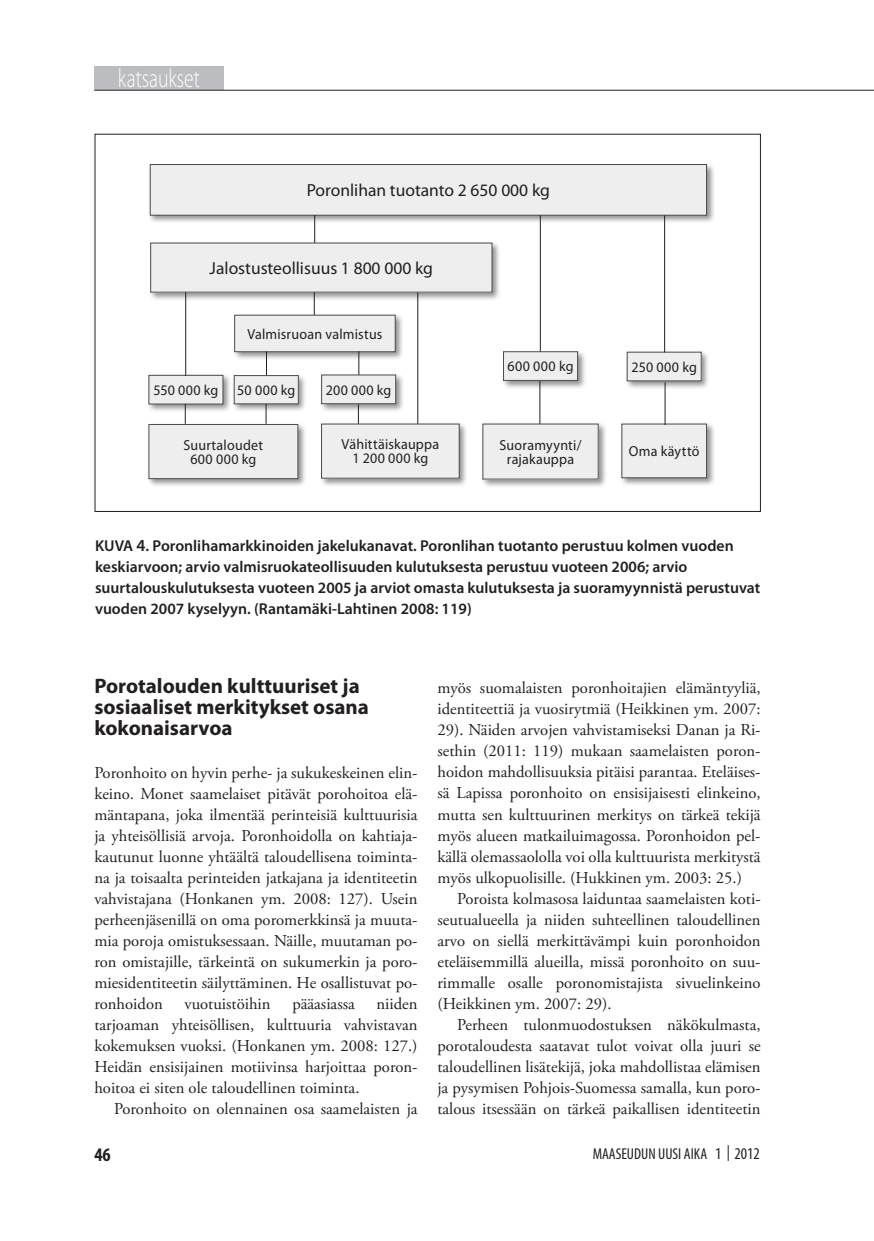
<style>
.page{position:relative;width:874px;height:1241px;background:#fff}
.page>*{position:absolute;margin:0;border:0;box-sizing:border-box;transform-origin:0 0}
.MUA_ylälaatikko{font:300 26.25px "Myriad Pro";color:#fff;scale:.75 1}
.VÄLIOTSIKKO{font:700 21px/21px "Myriad Pro";color:#231f20}
.t1{font:700 condensed 19.25px "Myriad Pro";color:#231f20}
.Kuva_iso{font:17.5px "Myriad Pro";color:#231f20}
.LEIPIS{font:16.62px/21px "Adobe Garamond Pro";color:#231f20;text-align:justify}
.EKA{font:16.62px/21px "Adobe Garamond Pro";color:#231f20;text-align:justify}
.KUVATEKSTI{font:600 15.75px/21px "Myriad Pro";color:#231f20}
.t2{font:condensed 15.75px "Myriad Pro";color:#231f20}
.Kuva_pieni{font:14.53px/14px "Myriad Pro";letter-spacing:.015em;color:#231f20;text-align:center;scale:.96 1}
.s1{font-size:16.8px}
.s2{font-size:16.45px}
</style>
<div class="page">
<div style="left:94px;top:67px;width:129px;height:23px;background:#bcbdc0"></div>
<div style="left:148px;top:162px;width:567px;height:62px;background:#231f20;opacity:.5"></div>
<div style="left:150px;top:164px;width:556px;height:51px;background:#eeeeef"></div>
<div style="left:150px;top:164px;width:556px;height:51px;border:1px solid #4b4c4d"></div>
<div style="left:148px;top:241px;width:352px;height:60px;background:#231f20;opacity:.5"></div>
<div style="left:151px;top:243px;width:340px;height:49px;background:#eeeeef"></div>
<div style="left:232px;top:313px;width:172px;height:48px;background:#231f20;opacity:.5"></div>
<div style="left:234px;top:315px;width:161px;height:36px;background:#eeeeef"></div>
<div style="left:234px;top:315px;width:161px;height:37px;border:1px solid #4b4c4d"></div>
<div style="left:147px;top:422px;width:160px;height:66px;background:#231f20;opacity:.5"></div>
<div style="left:149px;top:424px;width:149px;height:54px;background:#eeeeef"></div>
<div style="left:149px;top:424px;width:149px;height:55px;border:1px solid #4b4c4d"></div>
<div style="left:147px;top:373px;width:85px;height:40px;background:#231f20;opacity:.5"></div>
<div style="left:149px;top:375px;width:74px;height:29px;background:#eeeeef"></div>
<div style="left:149px;top:375px;width:74px;height:29px;border:1px solid #4b4c4d"></div>
<div style="left:319px;top:373px;width:85px;height:39px;background:#231f20;opacity:.5"></div>
<div style="left:321px;top:375px;width:74px;height:28px;background:#eeeeef"></div>
<div style="left:321px;top:375px;width:74px;height:29px;border:1px solid #4b4c4d"></div>
<div style="left:232px;top:373px;width:75px;height:40px;background:#231f20;opacity:.5"></div>
<div style="left:234px;top:375px;width:64px;height:29px;background:#eeeeef"></div>
<div style="left:234px;top:375px;width:64px;height:29px;border:1px solid #4b4c4d"></div>
<div style="left:319px;top:422px;width:149px;height:65px;background:#231f20;opacity:.5"></div>
<div style="left:321px;top:424px;width:138px;height:54px;background:#eeeeef"></div>
<div style="left:619px;top:422px;width:96px;height:64px;background:#231f20;opacity:.5"></div>
<div style="left:621px;top:424px;width:85px;height:53px;background:#eeeeef"></div>
<div style="left:621px;top:424px;width:85px;height:54px;border:1px solid #4b4c4d"></div>
<div style="left:480px;top:422px;width:127px;height:66px;background:#231f20;opacity:.5"></div>
<div style="left:482px;top:424px;width:116px;height:55px;background:#eeeeef"></div>
<div style="left:624px;top:350px;width:85px;height:39px;background:#231f20;opacity:.5"></div>
<div style="left:627px;top:352px;width:73px;height:29px;background:#eeeeef"></div>
<div style="left:626px;top:352px;width:75px;height:29px;border:1px solid #4b4c4d"></div>
<div style="left:501px;top:349px;width:85px;height:40px;background:#231f20;opacity:.5"></div>
<div style="left:503px;top:351px;width:74px;height:29px;background:#eeeeef"></div>
<div style="left:503px;top:351px;width:74px;height:29px;border:1px solid #4b4c4d"></div>
<hr style="left:664px;top:215px;width:1px;height:137px;background:#231f20">
<hr style="left:539px;top:215px;width:1px;height:136px;background:#231f20">
<hr style="left:417px;top:292px;width:1px;height:132px;background:#231f20">
<hr style="left:185px;top:292px;width:1px;height:84px;background:#231f20">
<hr style="left:539px;top:381px;width:1px;height:43px;background:#231f20">
<hr style="left:664px;top:382px;width:1px;height:43px;background:#231f20">
<svg style="left:314px;top:215px;width:1px;height:28px"></svg>
<svg style="left:314px;top:292px;width:1px;height:23px"></svg>
<svg style="left:266px;top:351px;width:1px;height:24px"></svg>
<svg style="left:358px;top:351px;width:1px;height:24px"></svg>
<svg style="left:185px;top:404px;width:1px;height:20px"></svg>
<svg style="left:265px;top:404px;width:1px;height:20px"></svg>
<svg style="left:358px;top:404px;width:1px;height:20px"></svg>
<hr style="left:94px;top:90px;width:779px;height:1px;background:#231f20">
<p class="MUA_ylälaatikko" style="left:118px;top:62px;width:111px">katsaukset</p>
<p class="Kuva_iso" style="left:306px;top:180px;width:245px">Poronlihan tuotanto 2 650 000 kg</p>
<p class="Kuva_iso" style="left:209px;top:257px;width:225px">Jalostusteollisuus 1 800 000 kg</p>
<p class="Kuva_pieni" style="left:247px;top:326px;width:142px">Valmisruoan valmistus</p>
<p class="Kuva_pieni" style="left:507px;top:359px;width:70px">600 000 kg</p>
<p class="Kuva_pieni" style="left:631px;top:359px;width:70px">250 000 kg</p>
<p class="Kuva_pieni" style="left:153px;top:383px;width:69px">550 000 kg</p>
<p class="Kuva_pieni" style="left:237px;top:383px;width:62px">50 000 kg</p>
<p class="Kuva_pieni" style="left:325px;top:382px;width:70px">200 000 kg</p>
<p class="Kuva_pieni" style="left:183px;top:437px;width:84px">Suurtaloudet</p>
<p class="Kuva_pieni" style="left:190px;top:451px;width:70px">600 000 kg</p>
<p class="Kuva_pieni" style="left:341px;top:437px;width:103px">Vähittäiskauppa</p>
<p class="Kuva_pieni" style="left:352px;top:451px;width:81px">1 200 000 kg</p>
<p class="Kuva_pieni" style="left:499px;top:437px;width:87px">Suoramyynti/ rajakauppa</p>
<p class="Kuva_pieni" style="left:628px;top:444px;width:75px">Oma käyttö</p>
<p class="KUVATEKSTI" style="left:95px;top:535px;width:666px">KUVA <span class="s1">4</span>. Poronlihamarkkinoiden jakelukanavat. Poronlihan tuotanto perustuu kolmen vuoden keskiarvoon; arvio valmisruokateollisuuden kulutuksesta perustuu vuoteen 2006; arvio suurtalouskulutuksesta vuoteen 2005 ja arviot omasta kulutuksesta ja suoramyynnistä perustuvat vuoden 2007 kyselyyn. (Rantamäki-Lahtinen 2008: 119)</p>
<p class="VÄLIOTSIKKO" style="left:94px;top:675px;width:276px">Porotalouden kulttuuriset ja sosiaaliset merkitykset osana kokonaisarvoa</p>
<p class="EKA" style="left:94px;top:762px;width:324px">Poronhoito on hyvin perhe- ja sukukeskeinen elin&shy;keino. Monet saamelaiset pitävät porohoitoa elä&shy;mäntapana, joka ilmentää perinteisiä kulttuurisia ja yhteisöllisiä arvoja. Poronhoidolla on kahtiaja&shy;kautunut luonne yhtäältä taloudellisena toiminta&shy;na ja toisaalta perinteiden jatkajana ja identiteetin vahvistajana (Honkanen ym. 2008: 127). Usein perheenjäsenillä on oma poromerkkinsä ja muuta&shy;mia poroja omistuksessaan. Näille, muutaman po&shy;ron omistajille, tärkeintä on sukumerkin ja poro&shy;miesidentiteetin säilyttäminen. He osallistuvat po&shy;ronhoidon</p>
<p class="EKA" style="left:94px;top:993px;width:324px;text-indent:282px">niiden tarjoaman yhteisöllisen, kulttuuria vahvistavan kokemuksen vuoksi. (Honkanen ym. 2008: 127.)<br>Heidän ensisijainen motiivinsa harjoittaa poron&shy;hoitoa ei siten ole taloudellinen toiminta.</p>
<p class="LEIPIS" style="left:114px;top:1098px;width:305px">Poronhoito on olennainen osa saamelaisten ja</p>
<p class="EKA" style="left:184px;top:993px;width:88px">vuotuistöihin</p>
<p class="EKA" style="left:292px;top:993px;width:64px">pääasiassa</p>
<p class="LEIPIS" style="left:437px;top:678px;width:324px">myös suomalaisten poronhoitajien elämäntyyliä, identiteettiä ja vuosirytmiä (Heikkinen ym. 2007:<br>29). Näiden arvojen vahvistamiseksi Danan ja Ri&shy;sethin (2011: 119) mukaan saamelaisten poron&shy;hoidon mahdollisuuksia pitäisi parantaa. Eteläises&shy;sä Lapissa poronhoito on ensisijaisesti elinkeino, mutta sen kulttuurinen merkitys on tärkeä tekijä myös alueen matkailuimagossa. Poronhoidon pel&shy;källä olemassaololla voi olla kulttuurista merkitystä myös ulkopuolisille. (Hukkinen ym. 2003: 25.)</p>
<p class="LEIPIS" style="left:437px;top:888px;width:324px;text-indent:20px">Poroista kolmasosa laiduntaa saamelaisten koti&shy;seutualueella ja niiden suhteellinen taloudellinen arvo on siellä merkittävämpi kuin poronhoidon eteläisemmillä alueilla, missä poronhoito on suu&shy;rimmalle osalle poronomistajista sivuelinkeino (Heikkinen ym. 2007: 29).</p>
<p class="LEIPIS" style="left:437px;top:1014px;width:324px;text-indent:20px">Perheen tulonmuodostuksen näkökulmasta, porotaloudesta saatavat tulot voivat olla juuri se taloudellinen lisätekijä, joka mahdollistaa elämisen ja pysymisen Pohjois-Suomessa samalla, kun poro&shy;talous itsessään on tärkeä paikallisen identiteetin</p>
<p class="t1" style="left:94px;top:1142px;width:18px">46</p>
<p class="t2" style="left:592px;top:1143px;width:168px">MAASEUDUN UUSI AIKA <span class="s2">1</span> | <span class="s2">2012</span></p>
</div>
